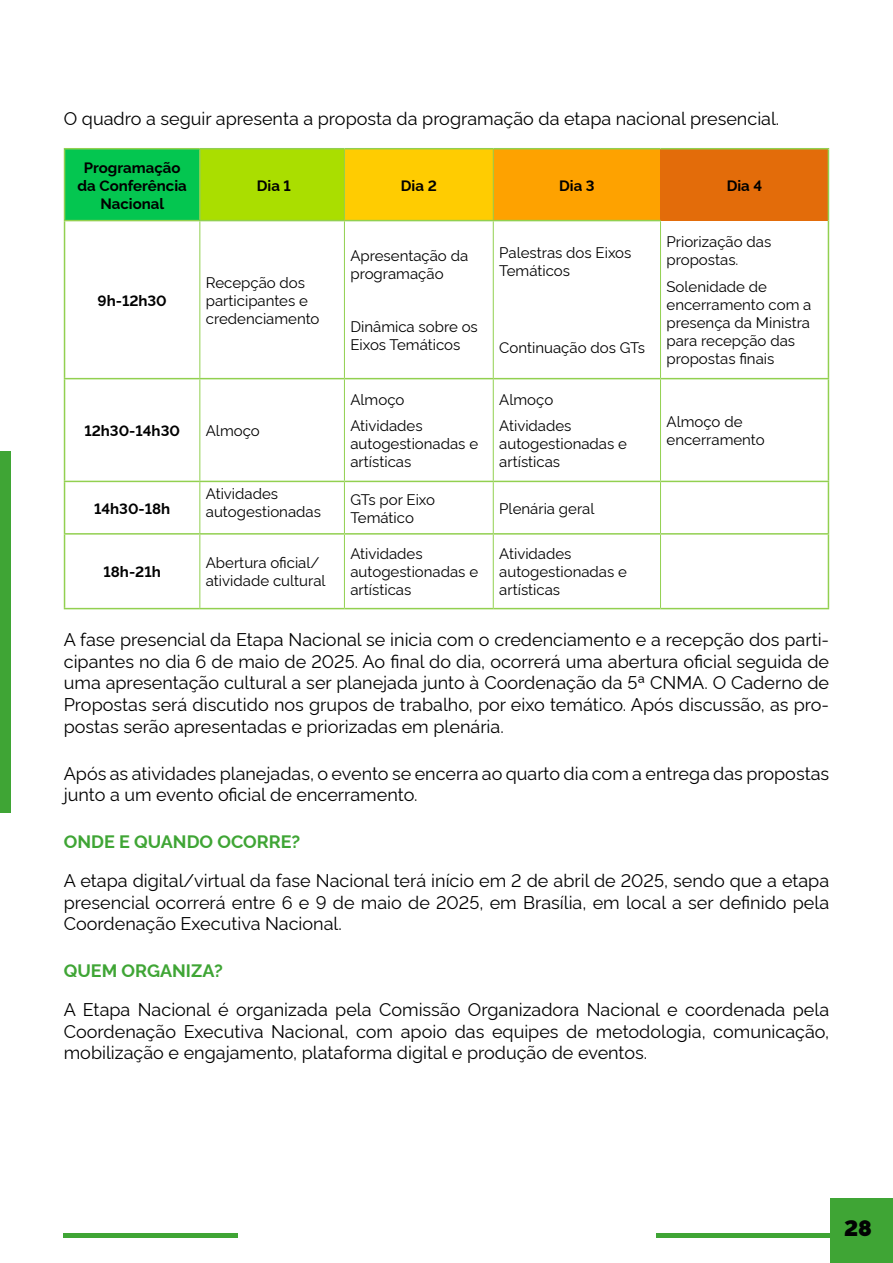
<style>
.page{position:relative;width:893px;height:1263px;background:#fff}
.page>*{position:absolute;margin:0;border:0;box-sizing:border-box;transform-origin:0 0}
.t1{font:900 22.5px "Rawline";color:#020203}
.t2{font:18px/21.6px "Rawline";color:#000;text-align:justify}
.t3{font:700 18px "Rawline";color:#3fa535}
.t4{font:15px/18px "Rawline";color:#000}
.t5{font:700 15px/18px "Rawline";color:#000;text-align:center}
</style>
<div class="page">
<div style="left:0;top:451px;width:11px;height:361px;background:#3fa535"></div>
<hr style="left:64px;top:1233px;width:174px;height:4px;background:#3fa535">
<hr style="left:656px;top:1233px;width:174px;height:4px;background:#3fa535">
<div style="left:830px;top:1199px;width:63px;height:64px;background:#3fa535"></div>
<div style="left:65px;top:149px;width:135px;height:72px;background:#04c650"></div>
<div style="left:200px;top:149px;width:144px;height:72px;background:#aade00"></div>
<div style="left:344px;top:149px;width:149px;height:72px;background:#ffcc01"></div>
<div style="left:493px;top:149px;width:167px;height:72px;background:#fea200"></div>
<div style="left:660px;top:149px;width:168px;height:72px;background:#e36c0a"></div>
<hr style="left:344px;top:221px;width:1px;height:157px;background:#92d050">
<hr style="left:493px;top:221px;width:1px;height:157px;background:#92d050">
<hr style="left:660px;top:221px;width:1px;height:157px;background:#92d050">
<hr style="left:344px;top:379px;width:1px;height:102px;background:#92d050">
<hr style="left:493px;top:379px;width:1px;height:102px;background:#92d050">
<hr style="left:660px;top:379px;width:1px;height:102px;background:#92d050">
<hr style="left:344px;top:482px;width:1px;height:51px;background:#92d050">
<hr style="left:493px;top:482px;width:1px;height:51px;background:#92d050">
<hr style="left:660px;top:482px;width:1px;height:51px;background:#92d050">
<hr style="left:344px;top:535px;width:1px;height:73px;background:#92d050">
<hr style="left:493px;top:535px;width:1px;height:73px;background:#92d050">
<hr style="left:660px;top:535px;width:1px;height:73px;background:#92d050">
<hr style="left:200px;top:378px;width:144px;height:1px;background:#92d050">
<hr style="left:344px;top:378px;width:149px;height:1px;background:#92d050">
<hr style="left:493px;top:378px;width:167px;height:1px;background:#92d050">
<hr style="left:660px;top:378px;width:169px;height:1px;background:#92d050">
<hr style="left:200px;top:481px;width:144px;height:1px;background:#92d050">
<hr style="left:344px;top:481px;width:149px;height:1px;background:#92d050">
<hr style="left:493px;top:481px;width:167px;height:1px;background:#92d050">
<hr style="left:660px;top:481px;width:169px;height:1px;background:#92d050">
<hr style="left:200px;top:533px;width:144px;height:2px;background:#92d050">
<hr style="left:344px;top:533px;width:149px;height:2px;background:#92d050">
<hr style="left:493px;top:533px;width:167px;height:2px;background:#92d050">
<hr style="left:660px;top:533px;width:169px;height:2px;background:#92d050">
<hr style="left:344px;top:220px;width:149px;height:1px;background:#92d050">
<hr style="left:199px;top:149px;width:2px;height:71px;background:#92d050">
<hr style="left:344px;top:149px;width:1px;height:71px;background:#92d050">
<hr style="left:200px;top:220px;width:144px;height:1px;background:#92d050">
<hr style="left:64px;top:220px;width:136px;height:1px;background:#92d050">
<hr style="left:199px;top:221px;width:1px;height:157px;background:#92d050">
<hr style="left:199px;top:379px;width:1px;height:102px;background:#92d050">
<hr style="left:199px;top:482px;width:1px;height:51px;background:#92d050">
<hr style="left:199px;top:535px;width:1px;height:73px;background:#92d050">
<hr style="left:64px;top:378px;width:136px;height:1px;background:#92d050">
<hr style="left:64px;top:481px;width:136px;height:1px;background:#92d050">
<hr style="left:64px;top:533px;width:136px;height:2px;background:#92d050">
<hr style="left:493px;top:149px;width:1px;height:71px;background:#92d050">
<hr style="left:493px;top:220px;width:168px;height:1px;background:#92d050">
<hr style="left:64px;top:148px;width:136px;height:1px;background:#92d050">
<hr style="left:64px;top:149px;width:1px;height:71px;background:#92d050">
<hr style="left:200px;top:148px;width:144px;height:1px;background:#92d050">
<hr style="left:344px;top:148px;width:149px;height:1px;background:#92d050">
<hr style="left:493px;top:148px;width:167px;height:1px;background:#92d050">
<hr style="left:64px;top:221px;width:1px;height:157px;background:#92d050">
<hr style="left:828px;top:221px;width:1px;height:157px;background:#92d050">
<hr style="left:64px;top:379px;width:1px;height:102px;background:#92d050">
<hr style="left:828px;top:379px;width:1px;height:102px;background:#92d050">
<hr style="left:64px;top:482px;width:1px;height:51px;background:#92d050">
<hr style="left:828px;top:482px;width:1px;height:51px;background:#92d050">
<hr style="left:64px;top:535px;width:1px;height:73px;background:#92d050">
<hr style="left:828px;top:535px;width:1px;height:73px;background:#92d050">
<hr style="left:64px;top:608px;width:136px;height:1px;background:#92d050">
<hr style="left:200px;top:608px;width:144px;height:1px;background:#92d050">
<hr style="left:344px;top:608px;width:149px;height:1px;background:#92d050">
<hr style="left:493px;top:608px;width:167px;height:1px;background:#92d050">
<hr style="left:660px;top:608px;width:169px;height:1px;background:#92d050">
<hr style="left:660px;top:148px;width:169px;height:1px;background:#92d050">
<hr style="left:828px;top:149px;width:1px;height:72px;background:#92d050">
<p class="t2" style="left:64px;top:106px;width:717px">O quadro a seguir apresenta a proposta da programação da etapa nacional presencial.</p>
<p class="t5" style="left:78px;top:157px;width:111px">Programação da Conferência<br>Nacional</p>
<p class="t5" style="left:257px;top:175px;width:36px">Dia 1</p>
<p class="t5" style="left:401px;top:175px;width:37px">Dia 2</p>
<p class="t5" style="left:559px;top:175px;width:37px">Dia 3</p>
<p class="t5" style="left:727px;top:175px;width:37px">Dia 4</p>
<p class="t5" style="left:98px;top:290px;width:71px">9h-12h30</p>
<p class="t4" style="left:206px;top:272px;width:115px">Recepção dos participantes e credenciamento</p>
<p class="t5" style="left:84px;top:420px;width:97px">12h30-14h30</p>
<p class="t4" style="left:206px;top:420px;width:56px">Almoço</p>
<p class="t4" style="left:350px;top:245px;width:119px">Apresentação da programação</p>
<p class="t4" style="left:350px;top:316px;width:129px">Dinâmica sobre os<br>Eixos Temáticos</p>
<p class="t4" style="left:350px;top:385px;width:74px;line-height:26.5px">Almoço<br>Atividades</p>
<p class="t4" style="left:350px;top:433px;width:129px">autogestionadas e artísticas</p>
<p class="t4" style="left:499px;top:242px;width:134px">Palestras dos Eixos<br>Temáticos</p>
<p class="t4" style="left:499px;top:337px;width:147px">Continuação dos GTs</p>
<p class="t4" style="left:499px;top:385px;width:74px;line-height:26.5px">Almoço<br>Atividades</p>
<p class="t4" style="left:499px;top:433px;width:129px">autogestionadas e artísticas</p>
<p class="t5" style="left:94px;top:498px;width:78px">14h30-18h</p>
<p class="t4" style="left:206px;top:483px;width:117px">Atividades autogestionadas</p>
<p class="t4" style="left:350px;top:489px;width:86px">GTs por Eixo<br>Temático</p>
<p class="t4" style="left:499px;top:498px;width:97px">Plenária geral</p>
<p class="t4" style="left:666px;top:231px;width:106px">Priorização das propostas.</p>
<p class="t4" style="left:666px;top:276px;width:146px">Solenidade de encerramento com a presença da Ministra para recepção das propostas finais</p>
<p class="t4" style="left:666px;top:411px;width:100px">Almoço de encerramento</p>
<p class="t5" style="left:104px;top:561px;width:59px">18h-21h</p>
<p class="t4" style="left:206px;top:552px;width:121px">Abertura oficial/ atividade cultural</p>
<p class="t4" style="left:350px;top:543px;width:129px">Atividades autogestionadas e artísticas</p>
<p class="t4" style="left:499px;top:543px;width:129px">Atividades autogestionadas e artísticas</p>
<p class="t2" style="left:64px;top:627px;width:767px">A fase presencial da Etapa Nacional se inicia com o credenciamento e a recepção dos parti&shy;cipantes no dia 6 de maio de 2025. Ao final do dia, ocorrerá uma abertura oficial seguida de uma apresentação cultural a ser planejada junto à Coordenação da 5ª CNMA. O Caderno de Propostas será discutido nos grupos de trabalho, por eixo temático. Após discussão, as pro&shy;postas serão apresentadas e priorizadas em plenária.</p>
<p class="t2" style="left:64px;top:761px;width:767px">Após as atividades planejadas, o evento se encerra ao quarto dia com a entrega das propostas junto a um evento oficial de encerramento.</p>
<p class="t3" style="left:64px;top:828px;width:238px">ONDE E QUANDO OCORRE?</p>
<p class="t2" style="left:64px;top:868px;width:767px">A etapa digital/virtual da fase Nacional terá início em 2 de abril de 2025, sendo que a etapa presencial ocorrerá entre 6 e 9 de maio de 2025, em Brasília, em local a ser definido pela Coordenação Executiva Nacional.</p>
<p class="t3" style="left:64px;top:957px;width:161px">QUEM ORGANIZA?</p>
<p class="t2" style="left:64px;top:997px;width:767px">A Etapa Nacional é organizada pela Comissão Organizadora Nacional e coordenada pela Coordenação Executiva Nacional, com apoio das equipes de metodologia, comunicação, mobilização e engajamento, plataforma digital e produção de eventos.</p>
<p class="t1" style="left:844px;top:1211px;width:29px">28</p>
</div>
